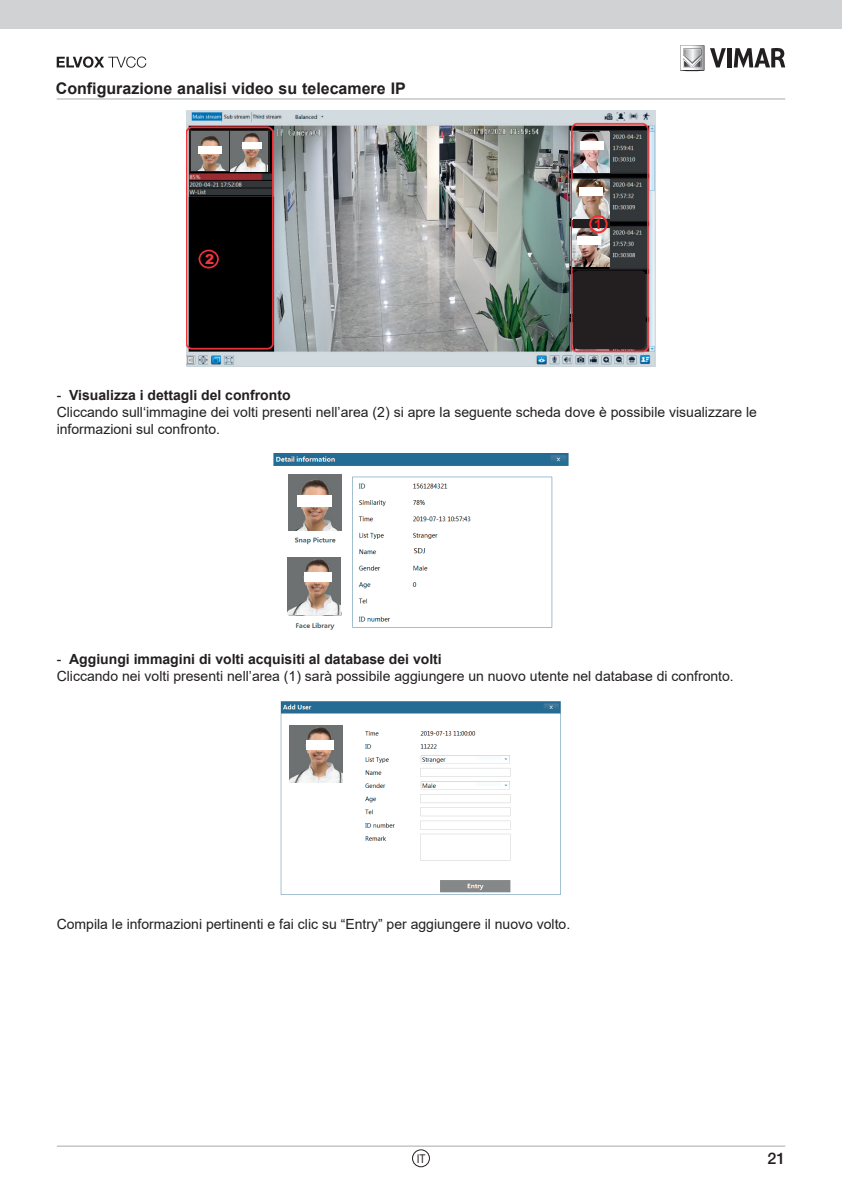
<style>
.page{position:relative;width:842px;height:1191px;background:#fff}
.page>*{position:absolute;margin:0;border:0;box-sizing:border-box;transform-origin:0 0}
.t1{font:700 16px "Arial";color:#231f20}
.t2{font:500 16px "Helvetica Neue LT Std";color:#231f20}
.t3{font:14px/16.8px "Arial";color:#231f20}
.t4{font:700 14px "Arial";color:#ee1d23}
.t5{font:12px "Arial Narrow";color:#231f20}
.s1{font-weight:700}
</style>
<div class="page">
<hr style="left:57px;top:1145px;width:728px;height:1px;background:#a8a9ad">
<div style="left:0;top:0;width:842px;height:28px;background:#d1d2d4"></div>
<svg style="left:710px;top:48px;width:16px;height:19px"></svg>
<hr style="left:727px;top:48px;width:4px;height:19px;background:#231f20">
<svg style="left:734px;top:48px;width:51px;height:19px"></svg>
<svg style="left:680px;top:45px;width:24px;height:27px"></svg>
<hr style="left:57px;top:98px;width:728px;height:1px;background:#a8a9ad">
<svg style="left:57px;top:56px;width:89px;height:12px"></svg>
<div style="left:412px;top:1149px;width:18px;height:18px;border:1px solid #231f20;border-radius:50%"></div>
<img style="left:186px;top:111px;width:470px;height:256px">
<svg style="left:189px;top:131px;width:81px;height:41px"></svg>
<img style="left:192px;top:131px;width:37px;height:40px">
<div style="left:198px;top:146px;width:24px;height:8px;background:#fff"></div>
<img style="left:231px;top:132px;width:36px;height:39px">
<div style="left:242px;top:142px;width:19px;height:6px;background:#fff"></div>
<img style="left:573px;top:133px;width:37px;height:40px">
<div style="left:580px;top:141px;width:24px;height:9px;background:#fff"></div>
<img style="left:572px;top:179px;width:37px;height:40px">
<div style="left:579px;top:187px;width:24px;height:9px;background:#fff"></div>
<img style="left:573px;top:228px;width:36px;height:39px">
<div style="left:577px;top:236px;width:24px;height:8px;background:#fff"></div>
<div style="left:573px;top:270px;width:73px;height:79px;background:#231f20;border-radius:6px"></div>
<div style="left:573px;top:219px;width:37px;height:9px;background:#231f20"></div>
<div style="left:589px;top:215px;width:19px;height:18px;border:2px solid #ee3133;border-radius:50%"></div>
<img style="left:274px;top:453px;width:294px;height:177px">
<img style="left:288px;top:474px;width:53px;height:57px">
<div style="left:298px;top:495px;width:34px;height:11px;background:#fff"></div>
<img style="left:288px;top:558px;width:53px;height:57px">
<div style="left:304px;top:573px;width:28px;height:9px;background:#fff"></div>
<img style="left:281px;top:701px;width:280px;height:194px">
<img style="left:289px;top:726px;width:54px;height:57px">
<div style="left:306px;top:741px;width:28px;height:9px;background:#fff"></div>
<p class="t1" style="left:56px;top:77px;width:351px">Configurazione analisi video su telecamere IP</p>
<p class="t4" style="left:594px;top:214px;width:9px">1</p>
<p class="t3" style="left:57px;top:387px;width:702px">- <span class="s1">Visualizza i dettagli del confronto<br></span>Cliccando sull‘immagine dei volti presenti nell’area (2) si apre la seguente scheda dove è possibile visualizzare le informazioni sul confronto.</p>
<p class="t3" style="left:57px;top:650px;width:679px">- <span class="s1">Aggiungi immagini di volti acquisiti al database dei volti<br></span>Cliccando nei volti presenti nell’area (1) sarà possibile aggiungere un nuovo utente nel database di confronto.</p>
<p class="t3" style="left:57px;top:915px;width:515px">Compila le informazioni pertinenti e fai clic su “Entry” per aggiungere il nuovo volto.</p>
<p class="t5" style="left:417px;top:1149px;width:10px">IT</p>
<p class="t2" style="left:767px;top:1148px;width:19px">21</p>
</div>
